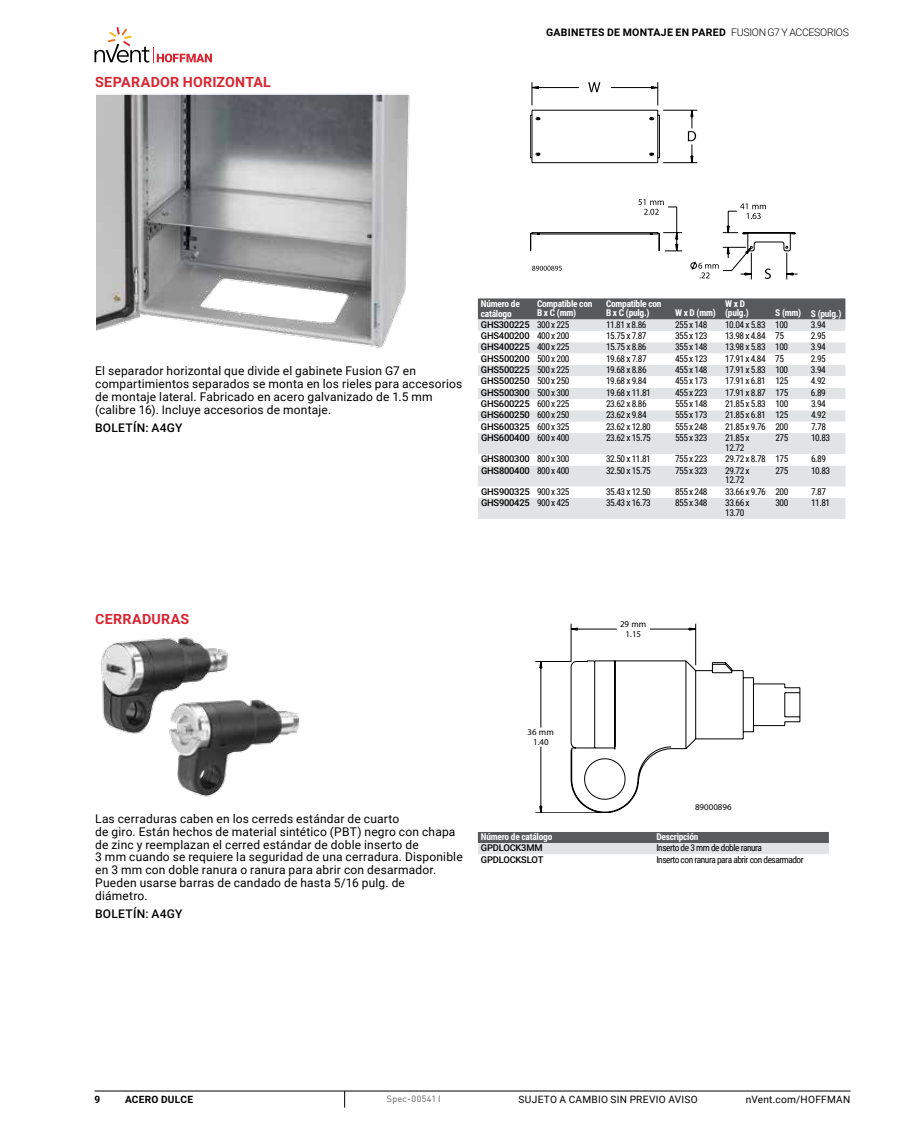
<style>
.page{position:relative;width:918px;height:1134px;background:#fff}
.page>*{position:absolute;margin:0;border:0;box-sizing:border-box;transform-origin:0 0}
.t1{font:700 14.25px "Roboto";letter-spacing:.015em;color:#d92632}
.t2{font:12px/12.8px "Roboto";letter-spacing:.015em;color:#000}
.t3{font:500 12px "Roboto";letter-spacing:.02em;color:#000}
.t4{font:700 10.5px "Roboto";letter-spacing:.025em;color:#000}
.t5{font:10.2px "Roboto";letter-spacing:.025em;color:#000}
.t6{font:700 10.2px "Roboto";letter-spacing:.03em;color:#000}
.t7{font:9.3px/9.8px "Roboto Condensed";letter-spacing:-.05em;color:#000}
.t8{font:500 9.3px "Roboto";letter-spacing:-.025em;color:#000}
.t9{font:700 9.3px/9.8px "Roboto Condensed";letter-spacing:-.025em;color:#fff}
.t10{font:9px "DIN Pro";letter-spacing:.03em;color:#58595b}
.t11{font:8.85px/9.6px "Arial";color:#000;text-align:center}
.s1{font-weight:300}
.s2{font-family:"Roboto Condensed";font-weight:400}
</style>
<div class="page">
<svg style="left:95px;top:27px;width:117px;height:36px"></svg>
<hr style="left:94px;top:1091px;width:756px;height:1px;background:#000">
<svg style="left:344px;top:1091px;width:1px;height:17px"></svg>
<img style="left:98px;top:97px;width:312px;height:251px">
<div style="left:95px;top:94px;width:324px;height:263px;border:1px solid #fff"></div>
<svg style="left:530px;top:82px;width:268px;height:197px"></svg>
<svg style="left:638px;top:199px;width:26px;height:16px"></svg>
<svg style="left:532px;top:266px;width:30px;height:5px"></svg>
<svg style="left:588px;top:82px;width:12px;height:10px"></svg>
<svg style="left:688px;top:131px;width:8px;height:10px"></svg>
<svg style="left:765px;top:269px;width:6px;height:10px"></svg>
<svg style="left:740px;top:203px;width:26px;height:16px"></svg>
<svg style="left:698px;top:263px;width:21px;height:15px"></svg>
<svg style="left:478px;top:298px;width:367px;height:22px;background:#606062"></svg>
<div style="left:478px;top:320px;width:367px;height:199px;background:#e2e3e4"></div>
<svg style="left:478px;top:331px;width:367px;height:167px"></svg>
<img style="left:101px;top:637px;width:199px;height:160px">
<svg style="left:535px;top:623px;width:265px;height:190px"></svg>
<svg style="left:478px;top:832px;width:351px;height:22px;background:#9d9e9f"></svg>
<h1 class="t1" style="left:95px;top:72px;width:19px">SEPA</h1>
<h1 class="t1" style="left:131px;top:72px;width:141px">RADOR HORIZONTAL</h1>
<p class="t4" style="left:546px;top:25px;width:304px">GABINETES DE MONTAJE EN PARED <span class="s1">FUSION G7 Y ACCESORIOS</span></p>
<p class="t2" style="left:95px;top:364px;width:369px">El separador horizontal que divide el gabinete Fusion G7 en compartimientos separados se monta en los rieles para accesorios de montaje lateral. Fabricado en acero galvanizado de 1.5 mm (calibre 16). Incluye accesorios de montaje.</p>
<p class="t3" style="left:95px;top:420px;width:89px">BOLETÍN: A4GY</p>
<p class="t9" style="left:481px;top:298px;width:40px">Número de catálogo</p>
<p class="t9" style="left:537px;top:298px;width:57px">Compatible con<br>B x C (mm)</p>
<p class="t9" style="left:606px;top:298px;width:57px">Compatible con<br>B x C (pulg.)</p>
<p class="t9" style="left:675px;top:308px;width:42px">W x D (mm)</p>
<p class="t9" style="left:725px;top:298px;width:25px">W x D (pulg.)</p>
<p class="t9" style="left:775px;top:308px;width:68px">S (mm) S (pulg.)</p>
<p class="t8" style="left:481px;top:318px;width:90px">GHS300225 <span class="s2">300 x 225</span></p>
<p class="t7" style="left:606px;top:319px;width:42px">11.81 x 8.86</p>
<p class="t7" style="left:675px;top:319px;width:34px">255 x 148</p>
<p class="t7" style="left:725px;top:319px;width:65px">10.04 x 5.83 100</p>
<p class="t7" style="left:811px;top:319px;width:16px">3.94</p>
<p class="t8" style="left:481px;top:329px;width:90px">GHS400200 <span class="s2">400 x 200</span></p>
<p class="t7" style="left:606px;top:330px;width:42px">15.75 x 7.87</p>
<p class="t7" style="left:675px;top:330px;width:34px">355 x 123</p>
<p class="t7" style="left:725px;top:330px;width:60px">13.98 x 4.84 75</p>
<p class="t7" style="left:811px;top:330px;width:16px">2.95</p>
<p class="t8" style="left:481px;top:341px;width:90px">GHS400225 <span class="s2">400 x 225</span></p>
<p class="t7" style="left:606px;top:342px;width:42px">15.75 x 8.86</p>
<p class="t7" style="left:675px;top:342px;width:34px">355 x 148</p>
<p class="t7" style="left:725px;top:342px;width:65px">13.98 x 5.83 100</p>
<p class="t7" style="left:811px;top:342px;width:16px">3.94</p>
<p class="t8" style="left:481px;top:352px;width:90px">GHS500200 <span class="s2">500 x 200</span></p>
<p class="t7" style="left:606px;top:353px;width:42px">19.68 x 7.87</p>
<p class="t7" style="left:675px;top:353px;width:34px">455 x 123</p>
<p class="t7" style="left:725px;top:353px;width:60px">17.91 x 4.84 75</p>
<p class="t7" style="left:811px;top:353px;width:16px">2.95</p>
<p class="t8" style="left:481px;top:363px;width:90px">GHS500225 <span class="s2">500 x 225</span></p>
<p class="t7" style="left:606px;top:365px;width:42px">19.68 x 8.86</p>
<p class="t7" style="left:675px;top:365px;width:34px">455 x 148</p>
<p class="t7" style="left:725px;top:365px;width:65px">17.91 x 5.83 100</p>
<p class="t7" style="left:811px;top:365px;width:16px">3.94</p>
<p class="t8" style="left:481px;top:375px;width:90px">GHS500250 <span class="s2">500 x 250</span></p>
<p class="t7" style="left:606px;top:376px;width:42px">19.68 x 9.84</p>
<p class="t7" style="left:675px;top:376px;width:34px">455 x 173</p>
<p class="t7" style="left:725px;top:376px;width:65px">17.91 x 6.81 125</p>
<p class="t7" style="left:811px;top:376px;width:16px">4.92</p>
<p class="t8" style="left:481px;top:386px;width:90px">GHS500300 <span class="s2">500 x 300</span></p>
<p class="t7" style="left:606px;top:387px;width:46px">19.68 x 11.81</p>
<p class="t7" style="left:675px;top:387px;width:34px">455 x 223</p>
<p class="t7" style="left:725px;top:387px;width:65px">17.91 x 8.87 175</p>
<p class="t7" style="left:811px;top:387px;width:16px">6.89</p>
<p class="t8" style="left:481px;top:397px;width:90px">GHS600225 <span class="s2">600 x 225</span></p>
<p class="t7" style="left:606px;top:399px;width:42px">23.62 x 8.86</p>
<p class="t7" style="left:675px;top:399px;width:34px">555 x 148</p>
<p class="t7" style="left:725px;top:399px;width:65px">21.85 x 5.83 100</p>
<p class="t7" style="left:811px;top:399px;width:16px">3.94</p>
<p class="t8" style="left:481px;top:409px;width:90px">GHS600250 <span class="s2">600 x 250</span></p>
<p class="t7" style="left:606px;top:410px;width:42px">23.62 x 9.84</p>
<p class="t7" style="left:675px;top:410px;width:34px">555 x 173</p>
<p class="t7" style="left:725px;top:410px;width:65px">21.85 x 6.81 125</p>
<p class="t7" style="left:811px;top:410px;width:16px">4.92</p>
<p class="t8" style="left:481px;top:420px;width:90px">GHS600325 <span class="s2">600 x 325</span></p>
<p class="t7" style="left:606px;top:421px;width:46px">23.62 x 12.80</p>
<p class="t7" style="left:675px;top:421px;width:34px">555 x 248</p>
<p class="t7" style="left:725px;top:421px;width:65px">21.85 x 9.76 200</p>
<p class="t7" style="left:811px;top:421px;width:16px">7.78</p>
<p class="t8" style="left:481px;top:431px;width:90px">GHS600400 <span class="s2">600 x 400</span></p>
<p class="t7" style="left:606px;top:433px;width:46px">23.62 x 15.75</p>
<p class="t7" style="left:675px;top:433px;width:34px">555 x 323</p>
<p class="t7" style="left:725px;top:433px;width:26px">21.85 x<br>12.72</p>
<p class="t7" style="left:775px;top:433px;width:14px">275</p>
<p class="t7" style="left:811px;top:433px;width:21px">10.83</p>
<p class="t8" style="left:481px;top:452px;width:90px">GHS800300 <span class="s2">800 x 300</span></p>
<p class="t7" style="left:606px;top:454px;width:46px">32.50 x 11.81</p>
<p class="t7" style="left:675px;top:454px;width:34px">755 x 223</p>
<p class="t7" style="left:725px;top:454px;width:65px">29.72 x 8.78 175</p>
<p class="t7" style="left:811px;top:454px;width:16px">6.89</p>
<p class="t8" style="left:481px;top:464px;width:90px">GHS800400 <span class="s2">800 x 400</span></p>
<p class="t7" style="left:606px;top:465px;width:46px">32.50 x 15.75</p>
<p class="t7" style="left:675px;top:465px;width:34px">755 x 323</p>
<p class="t7" style="left:725px;top:465px;width:26px">29.72 x<br>12.72</p>
<p class="t7" style="left:775px;top:465px;width:14px">275</p>
<p class="t7" style="left:811px;top:465px;width:21px">10.83</p>
<p class="t8" style="left:481px;top:485px;width:90px">GHS900325 <span class="s2">900 x 325</span></p>
<p class="t7" style="left:606px;top:486px;width:46px">35.43 x 12.50</p>
<p class="t7" style="left:675px;top:486px;width:34px">855 x 248</p>
<p class="t7" style="left:725px;top:486px;width:65px">33.66 x 9.76 200</p>
<p class="t7" style="left:811px;top:486px;width:16px">7.87</p>
<p class="t8" style="left:481px;top:496px;width:90px">GHS900425 <span class="s2">900 x 425</span></p>
<p class="t7" style="left:606px;top:498px;width:46px">35.43 x 16.73</p>
<p class="t7" style="left:675px;top:498px;width:34px">855 x 348</p>
<p class="t7" style="left:725px;top:498px;width:26px">33.66 x<br>13.70</p>
<p class="t7" style="left:775px;top:498px;width:14px">300</p>
<p class="t7" style="left:811px;top:498px;width:21px">11.81</p>
<h1 class="t1" style="left:95px;top:609px;width:96px">CERRADURAS</h1>
<p class="t11" style="left:620px;top:619px;width:28px">29 mm<br>1.15</p>
<p class="t11" style="left:528px;top:727px;width:28px">36 mm<br>1.40</p>
<p class="t2" style="left:95px;top:812px;width:369px">Las cerraduras caben en los cerreds estándar de cuarto<br>de giro. Están hechos de material sintético (PBT) negro con chapa de zinc y reemplazan el cerred estándar de doble inserto de<br>3 mm cuando se requiere la seguridad de una cerradura. Disponible en 3 mm con doble ranura o ranura para abrir con desarmador.<br>Pueden usarse barras de candado de hasta 5/16 pulg. de<br>diámetro.</p>
<p class="t3" style="left:95px;top:906px;width:89px">BOLETÍN: A4GY</p>
<p class="t11" style="left:695px;top:802px;width:38px">89000896</p>
<p class="t9" style="left:481px;top:832px;width:73px">Número de catálogo</p>
<p class="t9" style="left:656px;top:832px;width:44px">Descripción</p>
<p class="t8" style="left:481px;top:841px;width:63px">GPDLOCK3MM</p>
<p class="t7" style="left:656px;top:843px;width:107px">Inserto de 3 mm de doble ranura</p>
<p class="t8" style="left:481px;top:853px;width:64px">GPDLOCKSLOT</p>
<p class="t7" style="left:656px;top:854px;width:149px">Inserto con ranura para abrir con desarmador</p>
<p class="t6" style="left:94px;top:1092px;width:7px">9</p>
<p class="t6" style="left:125px;top:1092px;width:70px">ACERO DULCE</p>
<p class="t10" style="left:387px;top:1092px;width:55px">Spec-00541 I</p>
<p class="t5" style="left:519px;top:1092px;width:181px">SUJETO A CAMBIO SIN PREVIO AVISO</p>
<p class="t5" style="left:746px;top:1092px;width:106px">nVent.com/HOFFMAN</p>
</div>
